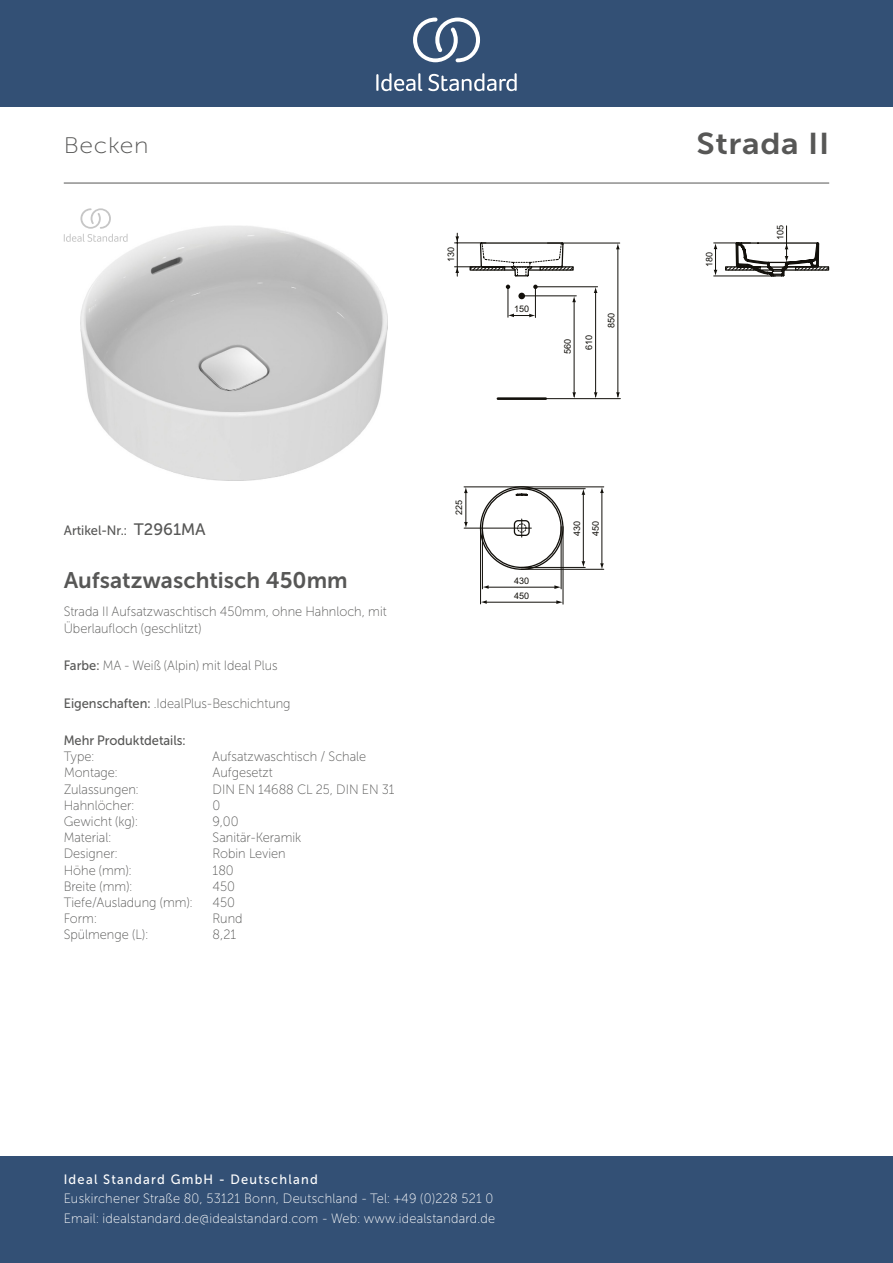
<style>
.page{position:relative;width:893px;height:1263px;background:#fff}
.page>*{position:absolute;margin:0;border:0;box-sizing:border-box;transform-origin:0 0}
._001_Produkttyp{font:30px "Museo Sans 700";letter-spacing:.02em;color:#575756;scale:1.1 1}
.t1{font:22.5px "Museo Sans Cyrl 700";color:#575756}
.t2{font:22.5px "Museo Sans Cyrl 100";letter-spacing:.03em;color:#575756;scale:1.1 1}
.t3{font:13.5px/19.5px "Museo Sans Cyrl 100";letter-spacing:.02em;color:#fff;scale:.95 1}
.Marketing_Descriptio{font:13.5px/16.2px "Museo Sans Cyrl 100";color:#575756;scale:.95 1}
.sku{font:13.5px "Museo Sans Cyrl 500";color:#575756;scale:.95 1}
.Features{font:13.5px "Museo Sans Cyrl 100";color:#575756;scale:.95 1}
.Accreditations{font:13.5px "Museo Sans Cyrl 100";color:#575756;scale:.95 1}
.Colour{font:13.5px "Museo Sans Cyrl 100";color:#575756;scale:.95 1}
.t4{font:13.5px "Museo Sans Cyrl 500";letter-spacing:.1em;color:#fff;scale:.95 1}
.Type{font:13.5px "Museo Sans Cyrl 100";color:#575756;scale:.95 1}
.Material{font:13.5px "Museo Sans Cyrl 100";color:#575756;scale:.95 1}
.Depth__mm{font:13.5px "Museo Sans Cyrl 100";color:#575756;scale:.95 1}
.Designer{font:13.5px "Museo Sans Cyrl 100";color:#575756;scale:.95 1}
.Mounting{font:13.5px "Museo Sans Cyrl 100";color:#575756;scale:.95 1}
.Capacity{font:13.5px "Museo Sans Cyrl 100";color:#575756;scale:.95 1}
.Net_Weight__kg{font:13.5px "Museo Sans Cyrl 100";color:#575756;scale:.95 1}
.Width__mm{font:13.5px "Museo Sans Cyrl 100";color:#575756;scale:.95 1}
.Tap_Holes{font:13.5px "Museo Sans Cyrl 100";color:#575756;scale:.95 1}
.Height__mm{font:13.5px "Museo Sans Cyrl 100";color:#575756;scale:.95 1}
.Shape{font:13.5px "Museo Sans Cyrl 100";color:#575756;scale:.95 1}
.t5{font:9.15px "Arial";color:#12100b}
.t6{font:9px "Arial";color:#12100b}
.s1{font-size:16.5px}
.s2{font-family:"Museo Sans Cyrl 500"}
</style>
<div class="page">
<div style="left:0;top:1157px;width:893px;height:106px;background:#335075"></div>
<div style="left:0;top:0;width:893px;height:107px;background:#335075"></div>
<svg style="left:428px;top:73px;width:89px;height:18px"></svg>
<svg style="left:376px;top:73px;width:46px;height:18px"></svg>
<svg style="left:413px;top:18px;width:67px;height:44px"></svg>
<hr style="left:64px;top:183px;width:765px;height:1px;background:#575756">
<hr style="left:617px;top:247px;width:1px;height:150px;background:#12100b">
<svg style="left:616px;top:392px;width:4px;height:6px"></svg>
<svg style="left:616px;top:244px;width:4px;height:5px"></svg>
<hr style="left:547px;top:243px;width:73px;height:1px;background:#12100b">
<hr style="left:537px;top:286px;width:61px;height:1px;background:#12100b">
<hr style="left:524px;top:295px;width:52px;height:1px;background:#12100b">
<hr style="left:595px;top:292px;width:1px;height:105px;background:#12100b">
<svg style="left:594px;top:287px;width:3px;height:6px"></svg>
<hr style="left:574px;top:299px;width:1px;height:98px;background:#12100b">
<svg style="left:572px;top:392px;width:4px;height:6px"></svg>
<svg style="left:572px;top:296px;width:4px;height:6px"></svg>
<hr style="left:503px;top:398px;width:117px;height:1px;background:#12100b">
<hr style="left:480px;top:527px;width:1px;height:77px;background:#12100b">
<hr style="left:482px;top:527px;width:1px;height:62px;background:#12100b">
<hr style="left:563px;top:527px;width:1px;height:77px;background:#12100b">
<hr style="left:561px;top:527px;width:1px;height:62px;background:#12100b">
<hr style="left:485px;top:602px;width:73px;height:1px;background:#12100b">
<svg style="left:556px;top:600px;width:7px;height:4px"></svg>
<svg style="left:481px;top:600px;width:6px;height:4px"></svg>
<hr style="left:488px;top:587px;width:68px;height:1px;background:#12100b">
<svg style="left:554px;top:585px;width:7px;height:4px"></svg>
<svg style="left:482px;top:585px;width:7px;height:4px"></svg>
<hr style="left:521px;top:569px;width:83px;height:1px;background:#12100b">
<hr style="left:521px;top:567px;width:64px;height:1px;background:#12100b">
<hr style="left:602px;top:492px;width:1px;height:73px;background:#12100b">
<svg style="left:600px;top:563px;width:4px;height:6px"></svg>
<svg style="left:600px;top:487px;width:4px;height:6px"></svg>
<hr style="left:583px;top:494px;width:1px;height:69px;background:#12100b">
<svg style="left:582px;top:561px;width:3px;height:6px"></svg>
<svg style="left:582px;top:489px;width:3px;height:6px"></svg>
<hr style="left:464px;top:486px;width:140px;height:1px;background:#12100b">
<hr style="left:522px;top:488px;width:63px;height:1px;background:#12100b">
<hr style="left:457px;top:233px;width:1px;height:43px;background:#12100b">
<hr style="left:786px;top:226px;width:1px;height:33px;background:#12100b">
<hr style="left:714px;top:243px;width:36px;height:1px;background:#12100b">
<svg style="left:714px;top:243px;width:3px;height:33px"></svg>
<hr style="left:714px;top:276px;width:61px;height:1px;background:#12100b">
<hr style="left:464px;top:528px;width:67px;height:1px;background:#12100b">
<hr style="left:466px;top:492px;width:1px;height:32px;background:#12100b">
<svg style="left:464px;top:522px;width:4px;height:6px"></svg>
<svg style="left:464px;top:487px;width:4px;height:6px"></svg>
<svg style="left:509px;top:314px;width:26px;height:3px"></svg>
<hr style="left:535px;top:287px;width:1px;height:30px;background:#12100b">
<hr style="left:508px;top:287px;width:1px;height:30px;background:#12100b">
<hr style="left:498px;top:397px;width:48px;height:3px;background:#12100b">
<div style="left:518px;top:293px;width:7px;height:6px;background:#12100b;border-radius:50%"></div>
<svg style="left:506px;top:285px;width:4px;height:4px"></svg>
<svg style="left:533px;top:285px;width:5px;height:4px"></svg>
<svg style="left:455px;top:236px;width:119px;height:41px"></svg>
<svg style="left:725px;top:235px;width:104px;height:42px"></svg>
<svg style="left:479px;top:486px;width:85px;height:84px"></svg>
<img style="left:81px;top:226px;width:306px;height:254px">
<svg style="left:64px;top:208px;width:64px;height:34px"></svg>
<p class="t2" style="left:64px;top:134px;width:79px">Becken</p>
<p class="t6" style="left:445px;top:262px;width:17px;rotate:-90deg">130</p>
<p class="t6" style="left:514px;top:303px;width:17px">150</p>
<p class="t5" style="left:562px;top:354px;width:17px;rotate:-90deg">560</p>
<p class="t5" style="left:583px;top:350px;width:17px;rotate:-90deg">610</p>
<p class="t5" style="left:605px;top:328px;width:17px;rotate:-90deg">850</p>
<p class="sku" style="left:64px;top:523px;width:151px">Artikel-Nr.: <span class="s1">T2961MA</span></p>
<p class="t1" style="left:64px;top:567px;width:285px">Aufsatzwaschtisch 450mm</p>
<p class="Marketing_Descriptio" style="left:64px;top:604px;width:341px">Strada II Aufsatzwaschtisch 450mm, ohne Hahnloch, mit<br>Überlaufloch (geschlitzt)</p>
<p class="Colour" style="left:64px;top:658px;width:227px"><span class="s2">Farbe:</span> MA - Weiß (Alpin) mit Ideal Plus</p>
<p class="Features" style="left:64px;top:696px;width:240px"><span class="s2">Eigenschaften:</span> .IdealPlus-Beschichtung</p>
<p class="sku" style="left:64px;top:733px;width:130px">Mehr Produktdetails:</p>
<p class="Type" style="left:64px;top:749px;width:34px">Type:</p>
<p class="Type" style="left:212px;top:749px;width:164px">Aufsatzwaschtisch / Schale</p>
<p class="Mounting" style="left:64px;top:766px;width:58px">Montage:</p>
<p class="Mounting" style="left:213px;top:766px;width:65px">Aufgesetzt</p>
<p class="Accreditations" style="left:64px;top:782px;width:80px">Zulassungen:</p>
<p class="Accreditations" style="left:213px;top:782px;width:193px">DIN EN 14688 CL 25, DIN EN 31</p>
<p class="Tap_Holes" style="left:64px;top:798px;width:76px">Hahnlöcher:</p>
<p class="Tap_Holes" style="left:213px;top:798px;width:10px">0</p>
<p class="Net_Weight__kg" style="left:64px;top:814px;width:79px">Gewicht (kg):</p>
<p class="Net_Weight__kg" style="left:213px;top:814px;width:29px">9,00</p>
<p class="Material" style="left:64px;top:830px;width:51px">Material:</p>
<p class="Material" style="left:213px;top:830px;width:95px">Sanitär-Keramik</p>
<p class="Designer" style="left:64px;top:847px;width:58px">Designer:</p>
<p class="Designer" style="left:213px;top:847px;width:78px">Robin Levien</p>
<p class="Height__mm" style="left:64px;top:863px;width:73px">Höhe (mm):</p>
<p class="Height__mm" style="left:213px;top:863px;width:24px">180</p>
<p class="Width__mm" style="left:64px;top:879px;width:74px">Breite (mm):</p>
<p class="Width__mm" style="left:213px;top:879px;width:25px">450</p>
<p class="Depth__mm" style="left:64px;top:895px;width:137px">Tiefe/Ausladung (mm):</p>
<p class="Depth__mm" style="left:213px;top:895px;width:25px">450</p>
<p class="Shape" style="left:64px;top:911px;width:36px">Form:</p>
<p class="Shape" style="left:213px;top:911px;width:33px">Rund</p>
<p class="Capacity" style="left:64px;top:928px;width:90px">Spülmenge (L):</p>
<p class="Capacity" style="left:213px;top:928px;width:26px">8,21</p>
<p class="t6" style="left:453px;top:515px;width:17px;rotate:-90deg">225</p>
<p class="t6" style="left:514px;top:575px;width:17px">430</p>
<p class="t6" style="left:514px;top:590px;width:17px">450</p>
<p class="t6" style="left:571px;top:536px;width:17px;rotate:-90deg">430</p>
<p class="t6" style="left:590px;top:536px;width:17px;rotate:-90deg">450</p>
<p class="_001_Produkttyp" style="left:696px;top:127px;width:122px">Strada II</p>
<p class="t6" style="left:703px;top:267px;width:17px;rotate:-90deg">180</p>
<p class="t6" style="left:775px;top:240px;width:17px;rotate:-90deg">105</p>
<p class="t4" style="left:64px;top:1172px;width:269px">Ideal Standard GmbH - Deutschland</p>
<p class="t3" style="left:64px;top:1189px;width:456px">Euskirchener Straße 80, 53121 Bonn, Deutschland - Tel: +49 (0)228 521 0<br>Email: idealstandard.de@idealstandard.com - Web: www.idealstandard.de</p>
</div>
